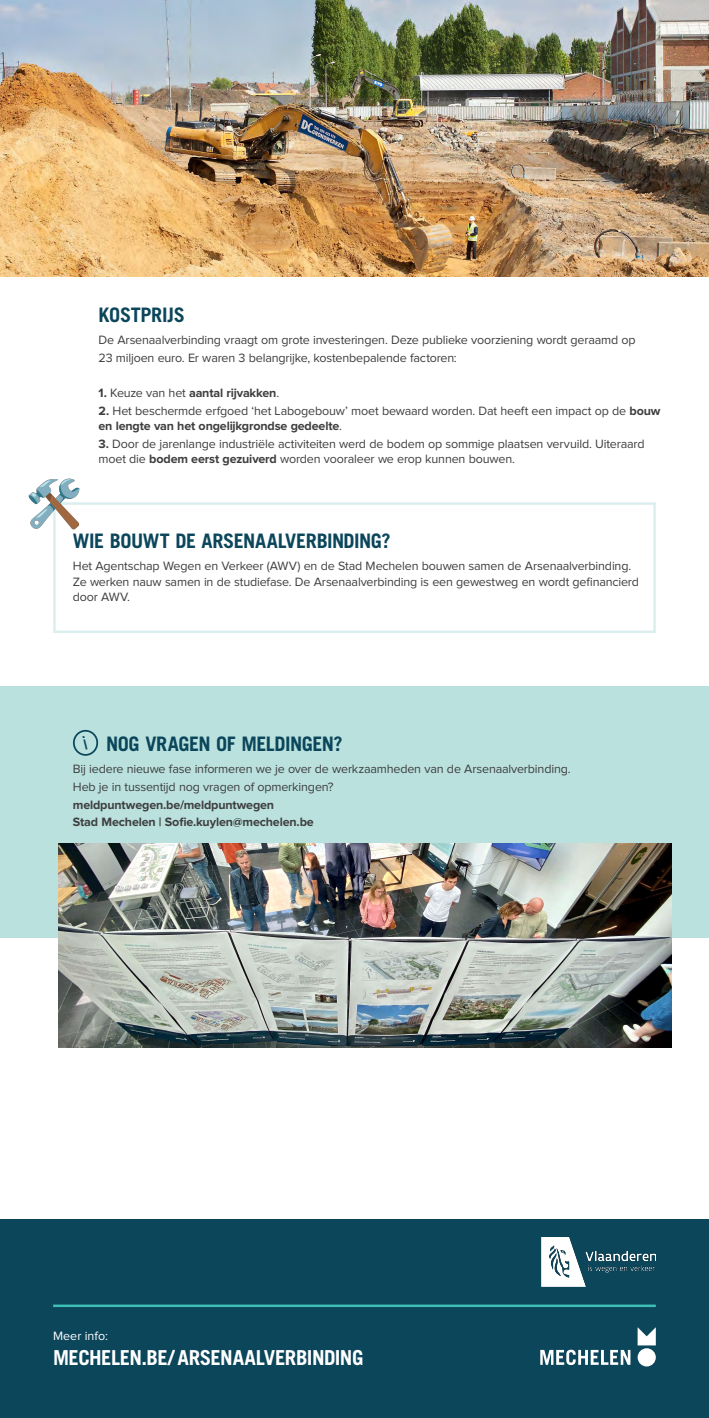
<style>
.page{position:relative;width:709px;height:1418px;background:#fff}
.page>*{position:absolute;margin:0;border:0;box-sizing:border-box;transform-origin:0 0}
._1_Titel{font:700 20.65px "Trade Gothic LT Pro";letter-spacing:-.025em;color:#fff}
.t1{font:700 20.62px "Trade Gothic LT Pro";letter-spacing:-.025em;color:#fff}
._1_Titel-2{font:700 20px "Trade Gothic LT Pro";letter-spacing:-.025em;color:#0b465b}
.bullets_niv3{font:12.5px/15.5px "Proxima Nova";letter-spacing:-.015em;color:#3e3e3f}
.bullets_niv3-2{font:700 12.5px "Proxima Nova";letter-spacing:-.01em;color:#3e3e3f}
.t2{font:12.5px "Proxima Nova";color:#fff}
.s1{font-weight:400}
.s2{font-weight:700}
</style>
<div class="page">
<div style="left:0;top:1219px;width:709px;height:198px;background:#0b465b"></div>
<svg style="left:540px;top:1349px;width:90px;height:15px"></svg>
<svg style="left:637px;top:1327px;width:19px;height:18px"></svg>
<div style="left:637px;top:1348px;width:19px;height:18px;background:#fff;border-radius:50%"></div>
<hr style="left:53px;top:1304px;width:603px;height:2px;background:#3ebfb6">
<div style="left:0;top:686px;width:709px;height:251px;background:#bae1de"></div>
<div style="left:53px;top:502px;width:603px;height:131px;border:2px solid #daefee"></div>
<img style="left:0;top:0;width:709px;height:276px">
<img style="left:28px;top:478px;width:53px;height:52px">
<div style="left:73px;top:730px;width:25px;height:25px;border:2px solid #0b465b;border-radius:50%"></div>
<img style="left:541px;top:1237px;width:115px;height:50px">
<img style="left:59px;top:843px;width:612px;height:204px">
<p class="_1_Titel-2" style="left:99px;top:302px;width:88px">KOSTPRIJS</p>
<p class="bullets_niv3" style="left:99px;top:332px;width:538px">De Arsenaalverbinding vraagt om grote investeringen. Deze publieke voorziening wordt geraamd op</p>
<p class="bullets_niv3" style="left:99px;top:350px;width:360px">23 miljoen euro. Er waren 3 belangrijke, kostenbepalende factoren:</p>
<p class="bullets_niv3-2" style="left:99px;top:386px;width:182px">1. <span class="s1">Keuze van het</span> aantal rijvakken<span class="s1">.</span></p>
<p class="bullets_niv3" style="left:99px;top:403px;width:563px"><span class="s2">2.</span> Het beschermde erfgoed ‘het Labogebouw’ moet bewaard worden. Dat heeft een impact op de <span class="s2">bouw en lengte van het ongelijkgrondse gedeelte</span>.</p>
<p class="bullets_niv3" style="left:99px;top:436px;width:547px"><span class="s2">3.</span> Door de jarenlange industriële activiteiten werd de bodem op sommige plaatsen vervuild. Uiteraard moet die <span class="s2">bodem eerst gezuiverd</span> worden vooraleer we erop kunnen bouwen.</p>
<p class="_1_Titel-2" style="left:73px;top:528px;width:319px">WIE BOUWT DE ARSENAALVERBINDING?</p>
<p class="bullets_niv3" style="left:73px;top:558px;width:567px">Het Agentschap Wegen en Verkeer (AWV) en de Stad Mechelen bouwen samen de Arsenaalverbinding.<br>Ze werken nauw samen in de studiefase. De Arsenaalverbinding is een gewestweg en wordt gefinancierd door AWV.</p>
<p class="_1_Titel-2" style="left:106px;top:731px;width:238px">NOG VRAGEN OF MELDINGEN?</p>
<p class="bullets_niv3" style="left:73px;top:761px;width:499px">Bij iedere nieuwe fase informeren we je over de werkzaamheden van de Arsenaalverbinding.</p>
<p class="bullets_niv3" style="left:73px;top:779px;width:262px">Heb je in tussentijd nog vragen of opmerkingen?</p>
<p class="bullets_niv3-2" style="left:73px;top:797px;width:203px">meldpuntwegen.be/meldpuntwegen</p>
<p class="bullets_niv3-2" style="left:73px;top:815px;width:242px">Stad Mechelen | Sofie.kuylen@mechelen.be</p>
<p class="t2" style="left:53px;top:1328px;width:56px">Meer info:</p>
<h2 class="t1" style="left:53px;top:1344px;width:202px">MECHELEN.BE/RAGHENO</h2>
<p class="_1_Titel" style="left:177px;top:1344px;width:188px">ARSENAALVERBINDING</p>
</div>
